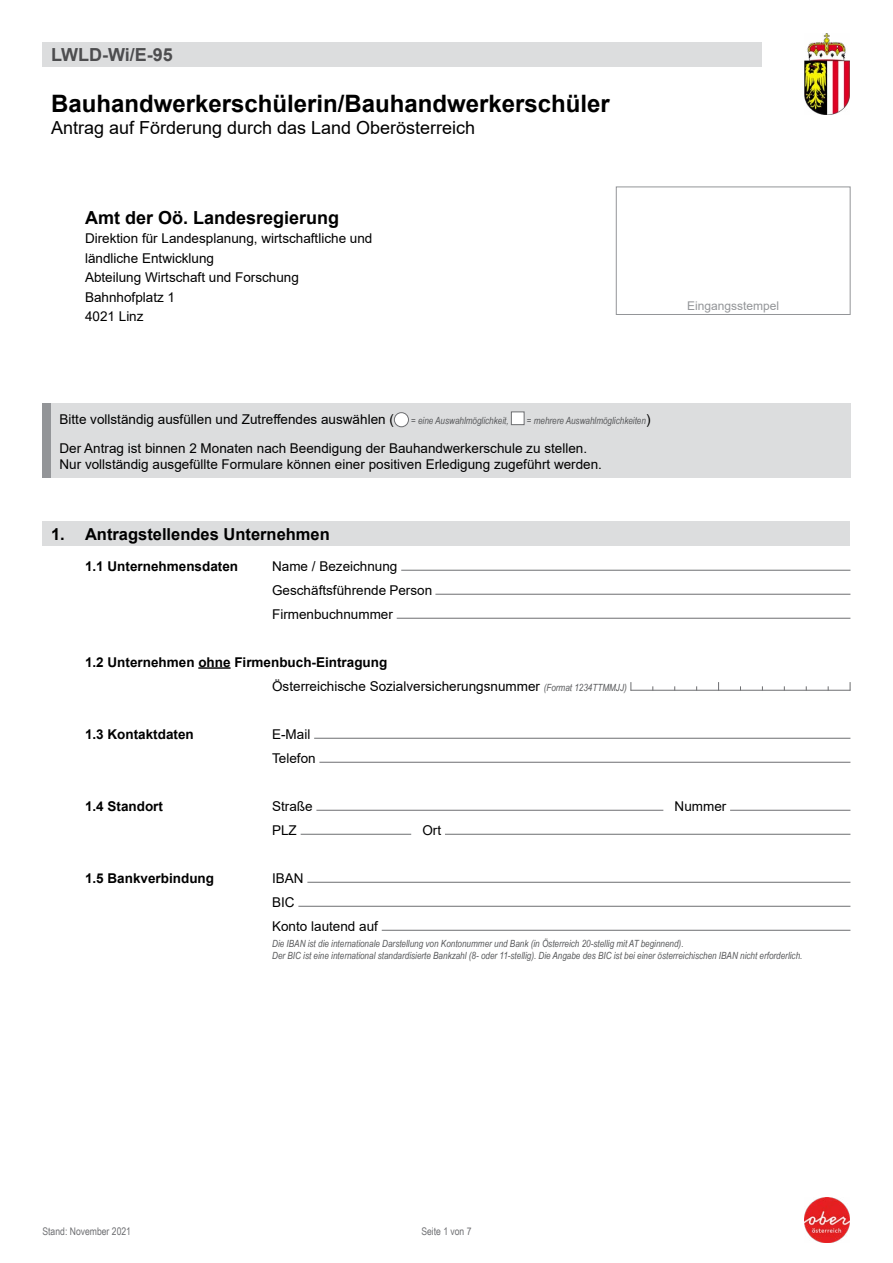
<style>
.page{position:relative;width:893px;height:1263px;background:#fff}
.page>*{position:absolute;margin:0;border:0;box-sizing:border-box;transform-origin:0 0}
.Formularkopf_H1_Formulartitel{font:700 24px "Arial";color:#000}
.Formularkopf_H1_Formulartitel-2{font:18px "Arial";color:#000}
.Formularkopf_P_Adresse{font:700 18px "Arial";color:#000}
.Formularkopf_P_Formularnummer{font:700 18px "Arial";color:#4d4d4f}
.Formularabschnitt_H2{font:700 16.5px "Arial";color:#000}
.Formularabschnitt_P_Text{font:13.5px/24px "Arial";color:#000}
.Formularkopf_P_Allgemeine_Infos{font:13.5px/16.2px "Arial";color:#000}
.Formularkopf_P_Adresse-2{font:13.5px/19.5px "Arial";color:#000}
.Formularabschnitt_P_Text-2{font:700 13.5px "Arial";color:#000}
.t1{font:12px "Arial";color:#939598}
.Formularkopf_P_Aktueller_Stand{font:10.5px "Arial Narrow";color:#6d6e71}
.Formularabschnitt_P_Text-3{font:italic 9.9px/11.9px "Arial Narrow";color:#58595b}
.Formularkopf_P_Allgemeine_Infos-2{font:italic 9.9px "Arial Narrow";color:#58595b}
.s1{font-family:"Arial";font-style:normal;font-size:13.5px;color:#000}
.s2{font-weight:700}
.s3{font-family:"Arial Narrow";font-style:italic;font-size:9.9px;color:#58595b}
</style>
<div class="page">
<div style="left:616px;top:187px;width:234px;height:128px;border:1px solid #939598"></div>
<div style="left:43px;top:43px;width:719px;height:24px;background:#dcddde"></div>
<div style="left:51px;top:403px;width:799px;height:32px;background:#dcddde"></div>
<div style="left:51px;top:430px;width:799px;height:48px;background:#dcddde"></div>
<div style="left:394px;top:413px;width:14px;height:14px;background:#fff;border-radius:50%"></div>
<div style="left:394px;top:412px;width:15px;height:15px;border:1px solid #6d6e71;border-radius:50%"></div>
<div style="left:511px;top:411px;width:13px;height:14px;background:#fff;border:1px solid #6d6e71"></div>
<div style="left:43px;top:522px;width:807px;height:24px;background:#dcddde"></div>
<hr style="left:198px;top:667px;width:33px;height:2px;background:#000">
<hr style="left:401px;top:570px;width:449px;height:1px;background:#6d6e71">
<hr style="left:435px;top:594px;width:415px;height:1px;background:#6d6e71">
<hr style="left:397px;top:618px;width:453px;height:1px;background:#6d6e71">
<hr style="left:630px;top:690px;width:220px;height:1px;background:#6d6e71">
<hr style="left:314px;top:738px;width:536px;height:1px;background:#6d6e71">
<hr style="left:319px;top:762px;width:531px;height:1px;background:#6d6e71">
<hr style="left:316px;top:810px;width:347px;height:1px;background:#6d6e71">
<hr style="left:730px;top:810px;width:120px;height:1px;background:#6d6e71">
<hr style="left:301px;top:834px;width:110px;height:1px;background:#6d6e71">
<hr style="left:445px;top:834px;width:405px;height:1px;background:#6d6e71">
<hr style="left:307px;top:882px;width:543px;height:1px;background:#6d6e71">
<hr style="left:298px;top:906px;width:552px;height:1px;background:#6d6e71">
<hr style="left:382px;top:930px;width:468px;height:1px;background:#6d6e71">
<img style="left:805px;top:34px;width:45px;height:81px">
<img style="left:805px;top:1198px;width:45px;height:45px">
<p class="Formularkopf_P_Formularnummer" style="left:51px;top:42px;width:123px">LWLD-Wi/E-95</p>
<h1 class="Formularkopf_H1_Formulartitel" style="left:51px;top:87px;width:560px">Bauhandwerkerschülerin/Bauhandwerkerschüler</h1>
<h1 class="Formularkopf_H1_Formulartitel-2" style="left:51px;top:115px;width:426px">Antrag auf Förderung durch das Land Oberösterreich</h1>
<p class="Formularkopf_P_Adresse" style="left:85px;top:205px;width:256px">Amt der Oö. Landesregierung</p>
<p class="Formularkopf_P_Adresse-2" style="left:85px;top:228px;width:289px">Direktion für Landesplanung, wirtschaftliche und ländliche Entwicklung<br>Abteilung Wirtschaft und Forschung<br>Bahnhofplatz 1<br>4021 Linz</p>
<p class="Formularkopf_P_Allgemeine_Infos" style="left:60px;top:411px;width:336px">Bitte vollständig ausfüllen und Zutreffendes auswählen (</p>
<p class="Formularkopf_P_Allgemeine_Infos-2" style="left:411px;top:414px;width:99px">= eine Auswahlmöglichkeit,</p>
<p class="Formularkopf_P_Allgemeine_Infos-2" style="left:527px;top:414px;width:125px">= mehrere Auswahlmöglichkeiten<span class="s1">)</span></p>
<p class="Formularkopf_P_Allgemeine_Infos" style="left:60px;top:440px;width:544px">Der Antrag ist binnen 2 Monaten nach Beendigung der Bauhandwerkerschule zu stellen.<br>Nur vollständig ausgefüllte Formulare können einer positiven Erledigung zugeführt werden.</p>
<p class="t1" style="left:687px;top:297px;width:94px">Eingangsstempel</p>
<h2 class="Formularabschnitt_H2" style="left:51px;top:522px;width:280px">1. Antragstellendes Unternehmen</h2>
<p class="Formularabschnitt_P_Text-2" style="left:85px;top:556px;width:155px">1.1 Unternehmensdaten</p>
<p class="Formularabschnitt_P_Text" style="left:272px;top:554px;width:162px">Name / Bezeichnung<br>Geschäftsführende Person<br>Firmenbuchnummer</p>
<p class="Formularabschnitt_P_Text" style="left:272px;top:650px;width:356px;text-indent:-187px"><span class="s2">1.2 Unternehmen ohne Firmenbuch-Eintragung<br></span>Österreichische Sozialversicherungsnummer <span class="s3">(Format 1234TTMMJJ)</span></p>
<p class="Formularabschnitt_P_Text-2" style="left:85px;top:724px;width:110px">1.3 Kontaktdaten</p>
<p class="Formularabschnitt_P_Text" style="left:272px;top:722px;width:45px">E-Mail<br>Telefon</p>
<p class="Formularabschnitt_P_Text-2" style="left:85px;top:796px;width:80px">1.4 Standort</p>
<p class="Formularabschnitt_P_Text" style="left:272px;top:794px;width:42px">Straße</p>
<p class="Formularabschnitt_P_Text" style="left:675px;top:794px;width:53px">Nummer</p>
<p class="Formularabschnitt_P_Text" style="left:272px;top:818px;width:26px">PLZ</p>
<p class="Formularabschnitt_P_Text" style="left:422px;top:818px;width:20px">Ort</p>
<p class="Formularabschnitt_P_Text-2" style="left:85px;top:868px;width:131px">1.5 Bankverbindung</p>
<p class="Formularabschnitt_P_Text" style="left:272px;top:866px;width:107px">IBAN<br>BIC<br>Konto lautend auf</p>
<p class="Formularabschnitt_P_Text-3" style="left:272px;top:937px;width:532px">Die IBAN ist die internationale Darstellung von Kontonummer und Bank (in Österreich 20-stellig mit AT beginnend).<br>Der BIC ist eine international standardisierte Bankzahl (8- oder 11-stellig). Die Angabe des BIC ist bei einer österreichischen IBAN nicht erforderlich.</p>
<p class="Formularkopf_P_Aktueller_Stand" style="left:43px;top:1223px;width:90px">Stand: November 2021</p>
<p class="Formularkopf_P_Aktueller_Stand" style="left:421px;top:1223px;width:52px">Seite 1 von 7</p>
</div>
